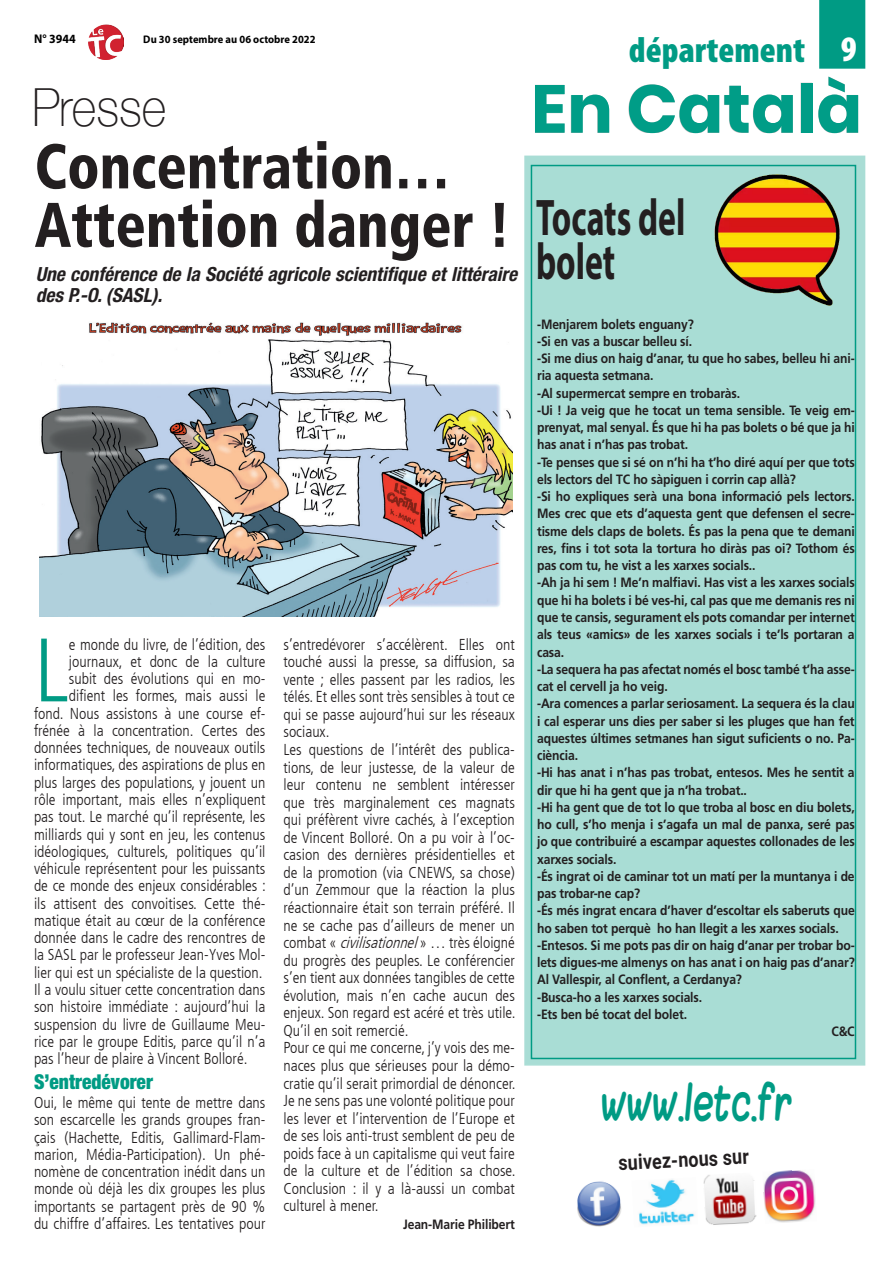
<style>
.page{position:relative;width:893px;height:1263px;background:#fff}
.page>*{position:absolute;margin:0;border:0;box-sizing:border-box;transform-origin:0 0}
._6_-_TEXTE{font:300 condensed 89.85px "Frutiger LT";color:#009b84}
.t1{font:700 67.5px "Poppins";color:#009d87}
._3_-_TITRE{font:900 condensed 63px/58.5px "Frutiger LT Std";color:#231f20;scale:.9 1}
._3_-_TITRE-2{font:100 52.5px "Helvetica Neue";color:#231f20;scale:.9 1}
.BREVE_1_-_TITRE{font:700 51.75px/43.5px "Myriad Pro";color:#231f20;scale:.65 1}
.LEGENDE_PHOTO{font:39.3px "Blokletters Viltstift";color:#009b84;scale:.76 1}
.t2{font:900 condensed 36px "Myriad Pro";color:#009b84}
.t3{font:900 condensed 36px "Myriad Pro";color:#fff}
._2_-_SURTITRE{font:700 21px "Roboto";color:#231f20;scale:.85 1}
._7_-_INTERTITRE{font:900 condensed 20.4px "Helvetica Neue";color:#009b84;scale:.95 1}
._5_-_CHAPO{font:italic 700 condensed 19.5px/21px "Helvetica Neue LT Std";color:#231f20}
._6_-_TEXTE-2{font:300 condensed 15.75px/17.2px "Frutiger LT";color:#231f20;text-align:justify}
._8_-_SIGNATURE{font:700 13.5px/17.2px "Frutiger LT Std";letter-spacing:-.01em;color:#231f20;scale:.9 1}
.t4{font:700 12.6px "Myriad Pro";color:#000;scale:.95 1}
.t5{font:700 10.95px "Myriad Pro";color:#000;scale:.95 1}
.s1{font-style:italic}
</style>
<div class="page">
<img style="left:88px;top:24px;width:35px;height:35px">
<div style="left:819px;top:0;width:47px;height:69px;background:#009b84"></div>
<div style="left:524px;top:156px;width:341px;height:909px;background:#a9ddd5"></div>
<div style="left:531px;top:165px;width:325px;height:894px;border:2px solid #009b84"></div>
<div style="left:535px;top:77px;width:323px;height:56px;background:#231f20;opacity:.32"></div>
<img style="left:714px;top:173px;width:151px;height:134px">
<img style="left:577px;top:1181px;width:44px;height:46px">
<img style="left:639px;top:1179px;width:56px;height:46px">
<img style="left:703px;top:1175px;width:54px;height:50px">
<img style="left:763px;top:1170px;width:53px;height:53px">
<img style="left:40px;top:322px;width:473px;height:295px">
<p class="t4" style="left:34px;top:31px;width:45px">N° 3944</p>
<p class="t5" style="left:143px;top:32px;width:183px">Du 30 septembre au 06 octobre 2022</p>
<p class="t2" style="left:629px;top:27px;width:178px">département</p>
<p class="t3" style="left:841px;top:26px;width:17px">9</p>
<p class="_3_-_TITRE-2" style="left:32px;top:67px;width:150px">Presse</p>
<p class="_3_-_TITRE" style="left:35px;top:137px;width:530px">Concentration…<br>Attention danger !</p>
<p class="_5_-_CHAPO" style="left:36px;top:263px;width:483px">Une conférence de la Société agricole scientifique et littéraire des P.-O. (SASL).</p>
<p class="_6_-_TEXTE-2" style="left:34px;top:636px;width:233px;text-align:right">e monde du livre, de l’édition, des journaux, et donc de la culture<br>subit des évolutions qui en mo&shy;difient les formes, mais aussi le<br>fond. Nous assistons à une course ef&shy;frénée à la concentration. Certes des données techniques, de nouveaux outils informatiques, des aspirations de plus en plus larges des populations, y jouent un rôle important, mais elles n’expliquent pas tout. Le marché qu’il représente, les milliards qui y sont en jeu, les contenus idéologiques, culturels, politiques qu’il véhicule représentent pour les puissants de ce monde des enjeux considérables : ils attisent des convoitises. Cette thé&shy;matique était au cœur de la conférence donnée dans le cadre des rencontres de la SASL par le professeur Jean-Yves Mol&shy;lier qui est un spécialiste de la question.</p>
<p class="_6_-_TEXTE-2" style="left:34px;top:981px;width:233px">Il a voulu situer cette concentration dans son histoire immédiate : aujourd’hui la suspension du livre de Guillaume Meu&shy;rice par le groupe Editis, parce qu’il n’a pas l’heur de plaire à Vincent Bolloré.</p>
<p class="_7_-_INTERTITRE" style="left:34px;top:1069px;width:127px">S’entredévorer</p>
<p class="_6_-_TEXTE-2" style="left:34px;top:1094px;width:233px">Oui, le même qui tente de mettre dans son escarcelle les grands groupes fran&shy;çais (Hachette, Editis, Gallimard-Flam&shy;marion, Média-Participation). Un phé&shy;nomène de concentration inédit dans un monde où déjà les dix groupes les plus importants se partagent près de 90 % du chiffre d’affaires. Les tentatives pour</p>
<p class="_6_-_TEXTE" style="left:34px;top:619px;width:36px">L</p>
<p class="_6_-_TEXTE-2" style="left:283px;top:636px;width:233px">s’entredévorer s’accélèrent. Elles ont touché aussi la presse, sa diffusion, sa vente ; elles passent par les radios, les télés. Et elles sont très sensibles à tout ce qui se passe aujourd’hui sur les réseaux sociaux.</p>
<p class="_6_-_TEXTE-2" style="left:283px;top:741px;width:234px">Les questions de l’intérêt des publica&shy;tions, de leur justesse, de la valeur de leur contenu ne semblent intéresser que très marginalement ces magnats qui préfèrent vivre cachés, à l’exception de Vincent Bolloré. On a pu voir à l’oc&shy;casion des dernières présidentielles et de la promotion (via CNEWS, sa chose) d’un Zemmour que la réaction la plus réactionnaire était son terrain préféré. Il ne se cache pas d’ailleurs de mener un c o m b a t « <span class="s1">civilisationnel</span>» … t r è s é l o i g n é du progrès des peuples. Le conférencier s’en tient aux données tangibles de cette évolution, mais n’en cache aucun des enjeux. Son regard est acéré et très utile.</p>
<p class="_6_-_TEXTE-2" style="left:283px;top:1022px;width:127px">Qu’il en soit remercié.</p>
<p class="_6_-_TEXTE-2" style="left:283px;top:1039px;width:234px">Pour ce qui me concerne, j’y vois des me&shy;naces plus que sérieuses pour la démo&shy;cratie qu’il serait primordial de dénoncer.<br>Je ne sens pas une volonté politique pour les lever et l’intervention de l’Europe et de ses lois anti-trust semblent de peu de poids face à un capitalisme qui veut faire de la culture et de l’édition sa chose.<br>Conclusion : il y a là-aussi un combat culturel à mener.</p>
<p class="_8_-_SIGNATURE" style="left:403px;top:1216px;width:126px">Jean-Marie Philibert</p>
<p class="t1" style="left:531px;top:70px;width:333px">En Català</p>
<p class="BREVE_1_-_TITRE" style="left:536px;top:194px;width:231px">Tocats del bolet</p>
<p class="_8_-_SIGNATURE" style="left:537px;top:315px;width:176px">-Menjarem bolets enguany?</p>
<p class="_8_-_SIGNATURE" style="left:537px;top:333px;width:174px">-Si en vas a buscar belleu sí.</p>
<p class="_8_-_SIGNATURE" style="left:537px;top:350px;width:354px">-Si me dius on haig d’anar, tu que ho sabes, belleu hi ani&shy;ria aquesta setmana.</p>
<p class="_8_-_SIGNATURE" style="left:537px;top:384px;width:227px">-Al supermercat sempre en trobaràs.</p>
<p class="_8_-_SIGNATURE" style="left:537px;top:402px;width:354px;text-align:justify">-Ui ! Ja veig que he tocat un tema sensible. Te veig em&shy;prenyat, mal senyal. És que hi ha pas bolets o bé que ja hi has anat i n’has pas trobat.</p>
<p class="_8_-_SIGNATURE" style="left:537px;top:453px;width:354px">-Te penses que si sé on n’hi ha t’ho diré aquí per que tots els lectors del TC ho sàpiguen i corrin cap allà?</p>
<p class="_8_-_SIGNATURE" style="left:537px;top:488px;width:354px;text-align:justify">-Si ho expliques serà una bona informació pels lectors.<br>Mes crec que ets d’aquesta gent que defensen el secre&shy;tisme dels claps de bolets. És pas la pena que te demani res, fins i tot sota la tortura ho diràs pas oi? Tothom és pas com tu, he vist a les xarxes socials..</p>
<p class="_8_-_SIGNATURE" style="left:537px;top:574px;width:354px;text-align:justify">-Ah ja hi sem ! Me’n malfiavi. Has vist a les xarxes socials que hi ha bolets i bé ves-hi, cal pas que me demanis res ni que te cansis, segurament els pots comandar per internet als teus «amics» de les xarxes socials i te’ls portaran a casa.</p>
<p class="_8_-_SIGNATURE" style="left:537px;top:660px;width:354px">-La sequera ha pas afectat només el bosc també t’ha asse&shy;cat el cervell ja ho veig.</p>
<p class="_8_-_SIGNATURE" style="left:537px;top:695px;width:354px;text-align:justify">-Ara comences a parlar seriosament. La sequera és la clau i cal esperar uns dies per saber si les pluges que han fet aquestes últimes setmanes han sigut suficients o no. Pa&shy;ciència.</p>
<p class="_8_-_SIGNATURE" style="left:537px;top:764px;width:354px">-Hi has anat i n’has pas trobat, entesos. Mes he sentit a dir que hi ha gent que ja n’ha trobat..</p>
<p class="_8_-_SIGNATURE" style="left:537px;top:798px;width:354px;text-align:justify">-Hi ha gent que de tot lo que troba al bosc en diu bolets, ho cull, s’ho menja i s’agafa un mal de panxa, seré pas jo que contribuiré a escampar aquestes collonades de les xarxes socials.</p>
<p class="_8_-_SIGNATURE" style="left:537px;top:867px;width:354px">-És ingrat oi de caminar tot un matí per la muntanya i de pas trobar-ne cap?</p>
<p class="_8_-_SIGNATURE" style="left:537px;top:902px;width:354px">-És més ingrat encara d’haver d’escoltar els saberuts que ho saben tot perquè ho han llegit a les xarxes socials.</p>
<p class="_8_-_SIGNATURE" style="left:537px;top:936px;width:354px;text-align:justify">-Entesos. Si me pots pas dir on haig d’anar per trobar bo&shy;lets digues-me almenys on has anat i on haig pas d’anar?<br>Al Vallespir, al Conflent, a Cerdanya?</p>
<p class="_8_-_SIGNATURE" style="left:537px;top:988px;width:185px">-Busca-ho a les xarxes socials.</p>
<p class="_8_-_SIGNATURE" style="left:537px;top:1005px;width:168px">-Ets ben bé tocat del bolet.</p>
<p class="_8_-_SIGNATURE" style="left:831px;top:1023px;width:27px">C&amp;C</p>
<p class="LEGENDE_PHOTO" style="left:601px;top:1070px;width:253px">www.letc.fr</p>
<p class="_2_-_SURTITRE" style="left:618px;top:1148px;width:155px;rotate:-3deg">suivez-nous sur</p>
</div>
